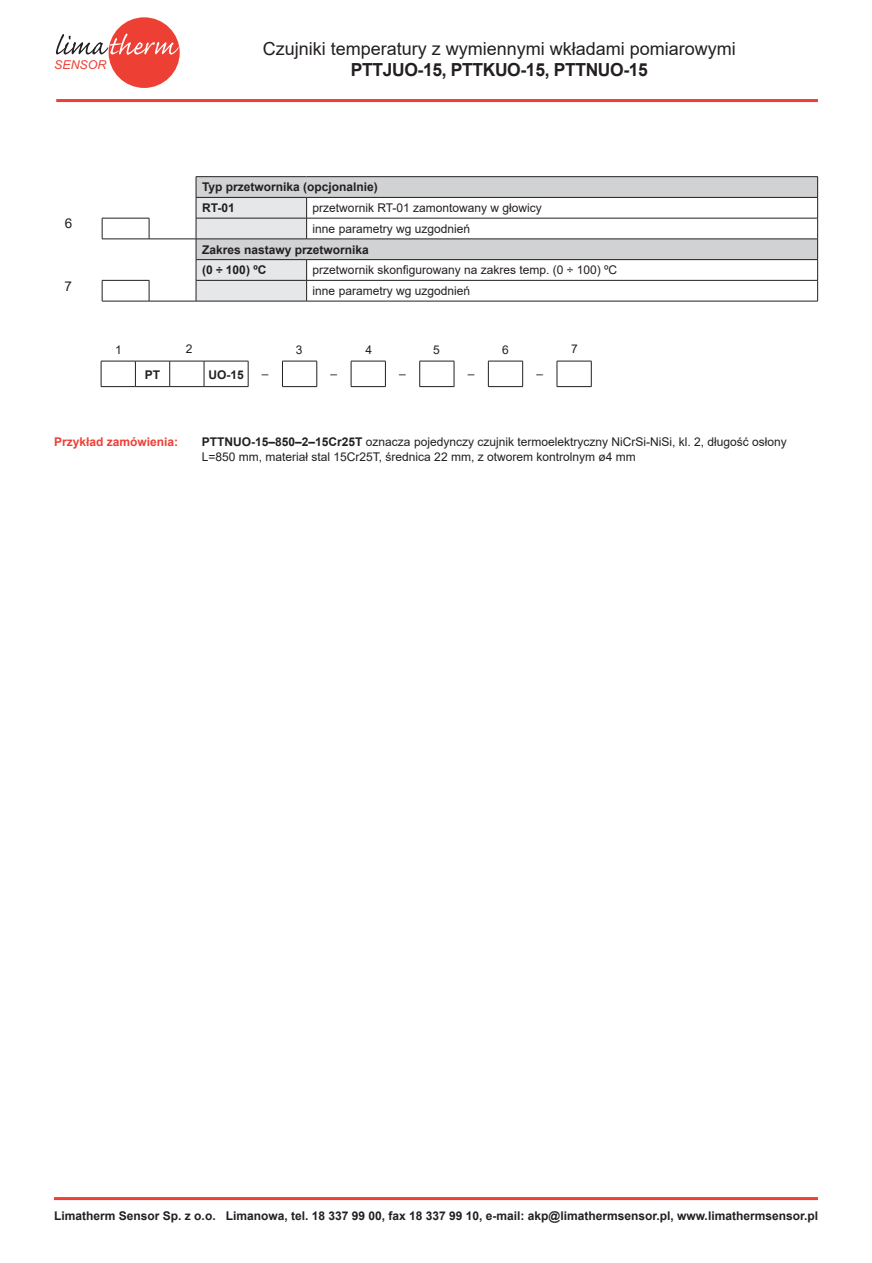
<style>
.page{position:relative;width:872px;height:1263px;background:#fff}
.page>*{position:absolute;margin:0;border:0;box-sizing:border-box;transform-origin:0 0}
.t1{font:18px "Arial";color:#231f20}
.t2{font:700 18px "Arial";letter-spacing:-.02em;color:#231f20}
.t3{font:13.5px "Arial";color:#231f20}
.t4{font:italic 12.3px "Arial";color:#ee3f34}
.t5{font:12px/20.7px "Arial";color:#231f20}
.t6{font:700 12px/20.7px "Arial";color:#231f20}
.t7{font:700 12px "Arial";color:#ee3f34}
.s1{font-weight:700}
</style>
<div class="page">
<hr style="left:54px;top:1197px;width:764px;height:3px;background:#ee3f34">
<div style="left:109px;top:17px;width:71px;height:71px;background:#ee3f34;border-radius:50%"></div>
<svg style="left:56px;top:34px;width:123px;height:21px"></svg>
<hr style="left:56px;top:99px;width:762px;height:3px;background:#ee3f34">
<hr style="left:101px;top:361px;width:34px;height:1px;background:#231f20">
<svg style="left:101px;top:361px;width:1px;height:25px"></svg>
<hr style="left:135px;top:361px;width:35px;height:1px;background:#231f20">
<svg style="left:135px;top:361px;width:1px;height:25px"></svg>
<hr style="left:170px;top:361px;width:34px;height:1px;background:#231f20">
<svg style="left:169px;top:361px;width:1px;height:25px"></svg>
<hr style="left:204px;top:361px;width:44px;height:1px;background:#231f20">
<svg style="left:204px;top:361px;width:1px;height:25px"></svg>
<hr style="left:101px;top:386px;width:34px;height:1px;background:#231f20">
<hr style="left:135px;top:386px;width:35px;height:1px;background:#231f20">
<hr style="left:170px;top:386px;width:34px;height:1px;background:#231f20">
<hr style="left:204px;top:386px;width:44px;height:1px;background:#231f20">
<svg style="left:248px;top:361px;width:1px;height:25px"></svg>
<hr style="left:282px;top:361px;width:35px;height:1px;background:#231f20">
<svg style="left:282px;top:361px;width:1px;height:25px"></svg>
<svg style="left:316px;top:361px;width:1px;height:25px"></svg>
<hr style="left:282px;top:386px;width:35px;height:1px;background:#231f20">
<hr style="left:351px;top:361px;width:34px;height:1px;background:#231f20">
<svg style="left:351px;top:361px;width:1px;height:25px"></svg>
<svg style="left:385px;top:361px;width:1px;height:25px"></svg>
<svg style="left:454px;top:361px;width:1px;height:25px"></svg>
<svg style="left:522px;top:362px;width:1px;height:24px"></svg>
<hr style="left:351px;top:386px;width:34px;height:1px;background:#231f20">
<hr style="left:419px;top:361px;width:35px;height:1px;background:#231f20">
<svg style="left:419px;top:361px;width:1px;height:25px"></svg>
<hr style="left:488px;top:361px;width:35px;height:1px;background:#231f20">
<svg style="left:488px;top:361px;width:1px;height:25px"></svg>
<hr style="left:557px;top:361px;width:34px;height:1px;background:#231f20">
<svg style="left:557px;top:361px;width:1px;height:25px"></svg>
<svg style="left:591px;top:361px;width:1px;height:25px"></svg>
<hr style="left:419px;top:386px;width:35px;height:1px;background:#231f20">
<hr style="left:488px;top:386px;width:35px;height:1px;background:#231f20">
<hr style="left:557px;top:386px;width:34px;height:1px;background:#231f20">
<div style="left:196px;top:177px;width:621px;height:20px;background:#d1d2d4"></div>
<div style="left:196px;top:239px;width:621px;height:21px;background:#d1d2d4"></div>
<hr style="left:196px;top:176px;width:111px;height:1px;background:#231f20">
<hr style="left:307px;top:176px;width:511px;height:1px;background:#231f20">
<hr style="left:307px;top:197px;width:511px;height:1px;background:#231f20">
<hr style="left:307px;top:218px;width:511px;height:1px;background:#231f20">
<hr style="left:149px;top:239px;width:47px;height:1px;background:#231f20">
<hr style="left:307px;top:239px;width:511px;height:1px;background:#231f20">
<hr style="left:307px;top:259px;width:511px;height:1px;background:#231f20">
<hr style="left:307px;top:280px;width:511px;height:1px;background:#231f20">
<svg style="left:196px;top:177px;width:111px;height:124px"></svg>
<svg style="left:817px;top:177px;width:1px;height:124px"></svg>
<hr style="left:149px;top:301px;width:47px;height:1px;background:#231f20">
<hr style="left:196px;top:301px;width:111px;height:1px;background:#231f20">
<hr style="left:307px;top:301px;width:511px;height:1px;background:#231f20">
<hr style="left:102px;top:218px;width:47px;height:1px;background:#231f20">
<svg style="left:102px;top:218px;width:1px;height:21px"></svg>
<svg style="left:149px;top:218px;width:1px;height:21px"></svg>
<hr style="left:102px;top:239px;width:47px;height:1px;background:#231f20">
<hr style="left:102px;top:280px;width:47px;height:1px;background:#231f20">
<svg style="left:102px;top:281px;width:1px;height:20px"></svg>
<svg style="left:149px;top:281px;width:1px;height:20px"></svg>
<hr style="left:102px;top:301px;width:47px;height:1px;background:#231f20">
<p class="t4" style="left:54px;top:56px;width:54px">SENSOR</p>
<h1 class="t1" style="left:263px;top:36px;width:475px">Czujniki temperatury z wymiennymi wkładami pomiarowymi</h1>
<h1 class="t2" style="left:351px;top:57px;width:299px">PTTJUO-15, PTTKUO-15, PTTNUO-15</h1>
<p class="t3" style="left:65px;top:214px;width:9px">6</p>
<p class="t3" style="left:64px;top:277px;width:9px">7</p>
<p class="t6" style="left:202px;top:177px;width:177px">Typ przetwornika (opcjonalnie)<br>RT-01</p>
<p class="t5" style="left:313px;top:197px;width:231px">przetwornik RT-01 zamontowany w głowicy inne parametry wg uzgodnień</p>
<p class="t6" style="left:202px;top:239px;width:168px">Zakres nastawy przetwornika (0 ÷ 100) ºC</p>
<p class="t5" style="left:313px;top:260px;width:306px">przetwornik skonfigurowany na zakres temp. (0 ÷ 100) ºC inne parametry wg uzgodnień</p>
<p class="t5" style="left:115px;top:339px;width:8px">1</p>
<p class="t5" style="left:186px;top:339px;width:8px">2</p>
<p class="t5" style="left:296px;top:339px;width:8px">3</p>
<p class="t5" style="left:365px;top:339px;width:8px">4</p>
<p class="t5" style="left:433px;top:339px;width:8px">5</p>
<p class="t5" style="left:502px;top:339px;width:8px">6</p>
<p class="t5" style="left:571px;top:339px;width:8px">7</p>
<p class="t6" style="left:145px;top:365px;width:17px">PT</p>
<p class="t6" style="left:208px;top:365px;width:37px">UO-15</p>
<p class="t5" style="left:262px;top:364px;width:8px">–</p>
<p class="t5" style="left:330px;top:364px;width:8px">–</p>
<p class="t5" style="left:399px;top:364px;width:8px">–</p>
<p class="t5" style="left:468px;top:364px;width:8px">–</p>
<p class="t5" style="left:536px;top:364px;width:8px">–</p>
<p class="t7" style="left:54px;top:433px;width:126px">Przykład zamówienia:</p>
<p class="t5" style="left:202px;top:434px;width:586px;line-height:15px"><span class="s1">PTTNUO-15–850–2–15Cr25T</span> oznacza pojedynczy czujnik termoelektryczny NiCrSi-NiSi, kl. 2, długość osłony<br>L=850 mm, materiał stal 15Cr25T, średnica 22 mm, z otworem kontrolnym ø4 mm</p>
<p class="t6" style="left:54px;top:1205px;width:765px">Limatherm Sensor Sp. z o.o. Limanowa, tel. 18 337 99 00, fax 18 337 99 10, e-mail: akp@limathermsensor.pl, www.limathermsensor.pl</p>
</div>
